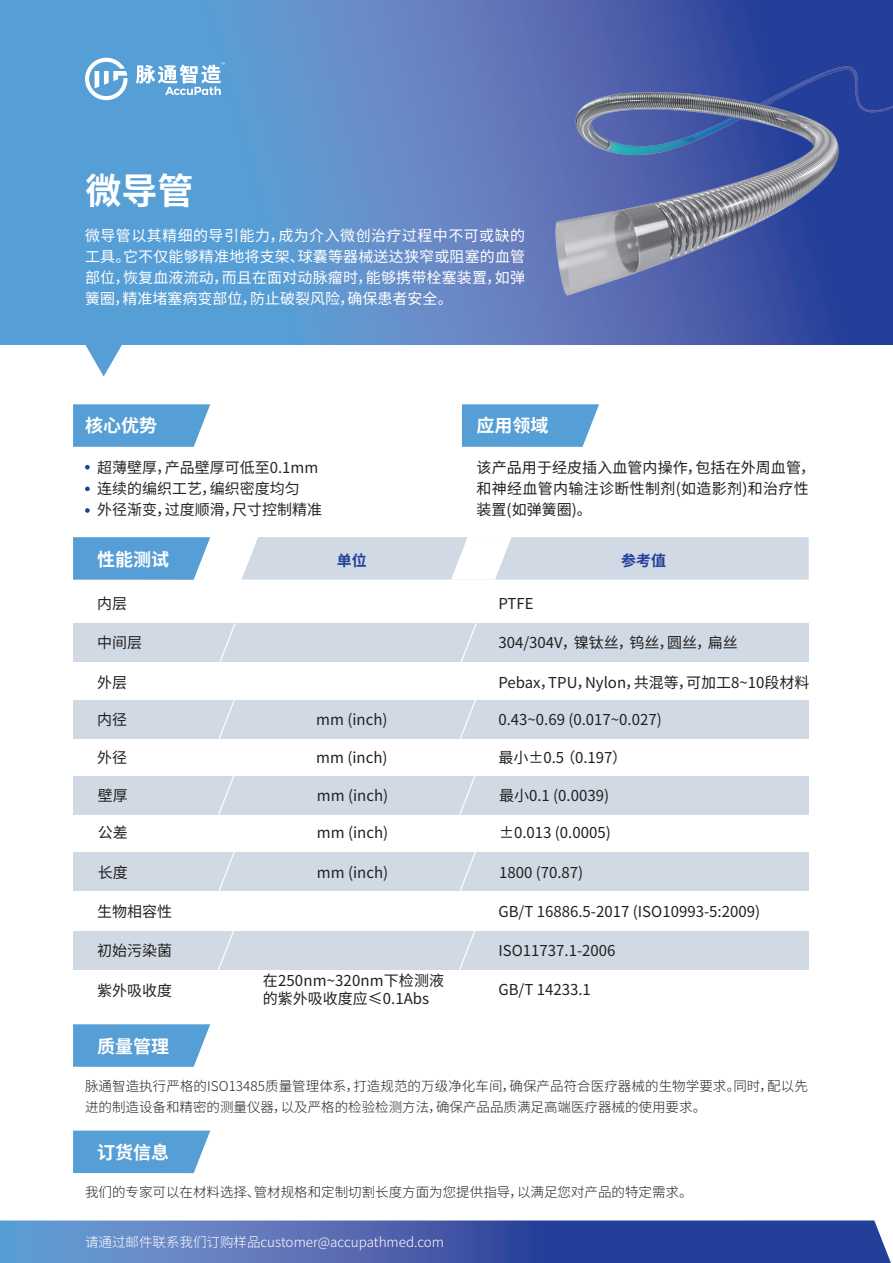
<style>
.page{position:relative;width:893px;height:1263px;background:#fff}
.page>*{position:absolute;margin:0;border:0;box-sizing:border-box;transform-origin:0 0}
.t1{font:700 36px "Source Han Sans CN";color:#fff}
.t2{font:700 18px "Source Han Sans CN";color:#fff}
.t3{font:15px/21px "Source Han Sans CN";color:#231f20}
.t4{font:15px/21px "Source Han Sans CN";letter-spacing:.01em;color:#fff;text-align:justify}
.t5{font:15px/21px "Source Han Sans CN";color:#272625}
.t6{font:700 15px "Source Han Sans CN";color:#243f99}
.t7{font:300 13.5px/21px "Source Han Sans CN";color:#231f20}
.t8{font:300 13.5px "Source Han Sans CN";color:#fff}
</style>
<div class="page">
<div style="left:73px;top:624px;width:736px;height:38px;background:#d1dae4"></div>
<div style="left:73px;top:700px;width:736px;height:38px;background:#d1dae4"></div>
<div style="left:73px;top:776px;width:736px;height:38px;background:#d1dae4"></div>
<div style="left:73px;top:852px;width:736px;height:38px;background:#d1dae4"></div>
<svg style="left:242px;top:537px;width:567px;height:43px;background:#d5dde6"></svg>
<svg style="left:461px;top:624px;width:16px;height:38px"></svg>
<svg style="left:459px;top:852px;width:18px;height:39px"></svg>
<svg style="left:218px;top:852px;width:18px;height:39px"></svg>
<div style="left:73px;top:931px;width:736px;height:38px;background:#d1dae4"></div>
<svg style="left:459px;top:931px;width:18px;height:39px"></svg>
<svg style="left:218px;top:931px;width:18px;height:39px"></svg>
<svg style="left:459px;top:776px;width:18px;height:39px"></svg>
<svg style="left:218px;top:776px;width:18px;height:39px"></svg>
<svg style="left:459px;top:700px;width:18px;height:39px"></svg>
<svg style="left:218px;top:700px;width:18px;height:39px"></svg>
<svg style="left:219px;top:624px;width:17px;height:38px"></svg>
<svg style="left:73px;top:537px;width:137px;height:43px;background:#61a4d8"></svg>
<svg style="left:462px;top:404px;width:137px;height:43px;background:#61a4d8"></svg>
<svg style="left:73px;top:1130px;width:137px;height:43px;background:#62a4d8"></svg>
<svg style="left:73px;top:1024px;width:137px;height:43px;background:#61a4d8"></svg>
<svg style="left:73px;top:404px;width:137px;height:43px;background:#61a4d8"></svg>
<svg style="left:0;top:1220px;width:891px;height:43px;background:#4662ae"></svg>
<svg style="left:0;top:0;width:893px;height:344px;background:#598ac7"></svg>
<svg style="left:85px;top:58px;width:43px;height:42px"></svg>
<svg style="left:136px;top:63px;width:89px;height:32px"></svg>
<svg style="left:85px;top:344px;width:37px;height:32px"></svg>
<svg style="left:85px;top:465px;width:5px;height:5px"></svg>
<svg style="left:85px;top:486px;width:5px;height:5px"></svg>
<svg style="left:85px;top:508px;width:5px;height:5px"></svg>
<img style="left:543px;top:42px;width:350px;height:259px">
<h1 class="t1" style="left:85px;top:173px;width:110px">微导管</h1>
<p class="t4" style="left:85px;top:225px;width:442px">微导管以其精细的导引能力，成为介入微创治疗过程中不可或缺的工具。它不仅能够精准地将支架、球囊等器械送达狭窄或阻塞的血管部位，恢复血液流动，而且在面对动脉瘤时，能够携带栓塞装置，如弹簧圈，精准堵塞病变部位，防止破裂风险，确保患者安全。</p>
<p class="t2" style="left:85px;top:416px;width:74px">核心优势</p>
<p class="t2" style="left:477px;top:416px;width:73px">应用领域</p>
<p class="t5" style="left:97px;top:457px;width:226px">超薄壁厚，产品壁厚可低至0.1mm连续的编织工艺，编织密度均匀<br>外径渐变，过度顺滑，尺寸控制精准</p>
<p class="t3" style="left:477px;top:457px;width:340px">该产品用于经皮插入血管内操作，包括在外周血管，和神经血管内输注诊断性制剂(如造影剂)和治疗性装置(如弹簧圈)。</p>
<p class="t2" style="left:97px;top:550px;width:73px">性能测试</p>
<p class="t6" style="left:337px;top:553px;width:31px">单位</p>
<p class="t6" style="left:621px;top:553px;width:46px">参考值</p>
<p class="t3" style="left:97px;top:593px;width:31px">内层</p>
<p class="t3" style="left:498px;top:593px;width:37px">PTFE</p>
<p class="t3" style="left:97px;top:631px;width:46px">中间层</p>
<p class="t3" style="left:498px;top:631px;width:241px">304/304V，镍钛丝，钨丝，圆丝，扁丝</p>
<p class="t3" style="left:97px;top:672px;width:31px">外层</p>
<p class="t3" style="left:498px;top:672px;width:313px">Pebax，TPU，Nylon，共混等，可加工8~10段材料</p>
<p class="t3" style="left:97px;top:709px;width:31px">内径</p>
<p class="t3" style="left:316px;top:709px;width:73px">mm (inch)</p>
<p class="t3" style="left:498px;top:709px;width:165px">0.43~0.69 (0.017~0.027)</p>
<p class="t3" style="left:97px;top:746px;width:31px">外径</p>
<p class="t3" style="left:316px;top:746px;width:73px">mm (inch)</p>
<p class="t3" style="left:498px;top:746px;width:130px">最小±0.5 （0.197）</p>
<p class="t3" style="left:98px;top:785px;width:31px">壁厚</p>
<p class="t3" style="left:317px;top:785px;width:73px">mm (inch)</p>
<p class="t3" style="left:499px;top:785px;width:112px">最小0.1 (0.0039)</p>
<p class="t3" style="left:98px;top:821px;width:31px">公差</p>
<p class="t3" style="left:317px;top:821px;width:73px">mm (inch)</p>
<p class="t3" style="left:499px;top:821px;width:113px">±0.013 (0.0005)</p>
<p class="t3" style="left:98px;top:862px;width:31px">长度</p>
<p class="t3" style="left:317px;top:862px;width:73px">mm (inch)</p>
<p class="t3" style="left:499px;top:862px;width:86px">1800 (70.87)</p>
<p class="t3" style="left:97px;top:901px;width:76px">生物相容性</p>
<p class="t3" style="left:498px;top:901px;width:263px">GB/T 16886.5-2017 (ISO10993-5:2009)</p>
<p class="t3" style="left:97px;top:939px;width:76px">初始污染菌</p>
<p class="t3" style="left:498px;top:939px;width:119px">ISO11737.1-2006</p>
<p class="t3" style="left:263px;top:971px;width:183px;line-height:18px">在250nm~320nm下检测液的紫外吸收度应≤0.1Abs</p>
<p class="t3" style="left:97px;top:979px;width:76px">紫外吸收度</p>
<p class="t3" style="left:498px;top:979px;width:94px">GB/T 14233.1</p>
<p class="t2" style="left:97px;top:1037px;width:73px">质量管理</p>
<p class="t7" style="left:85px;top:1075px;width:724px">脉通智造执行严格的ISO13485质量管理体系，打造规范的万级净化车间，确保产品符合医疗器械的生物学要求。同时，配以先进的制造设备和精密的测量仪器，以及严格的检验检测方法，确保产品品质满足高端医疗器械的使用要求。</p>
<p class="t2" style="left:97px;top:1143px;width:73px">订货信息</p>
<p class="t7" style="left:85px;top:1181px;width:609px">我们的专家可以在材料选择、管材规格和定制切割长度方面为您提供指导，以满足您对产品的特定需求。</p>
<p class="t8" style="left:85px;top:1235px;width:361px">请通过邮件联系我们订购样品customer@accupathmed.com</p>
</div>
